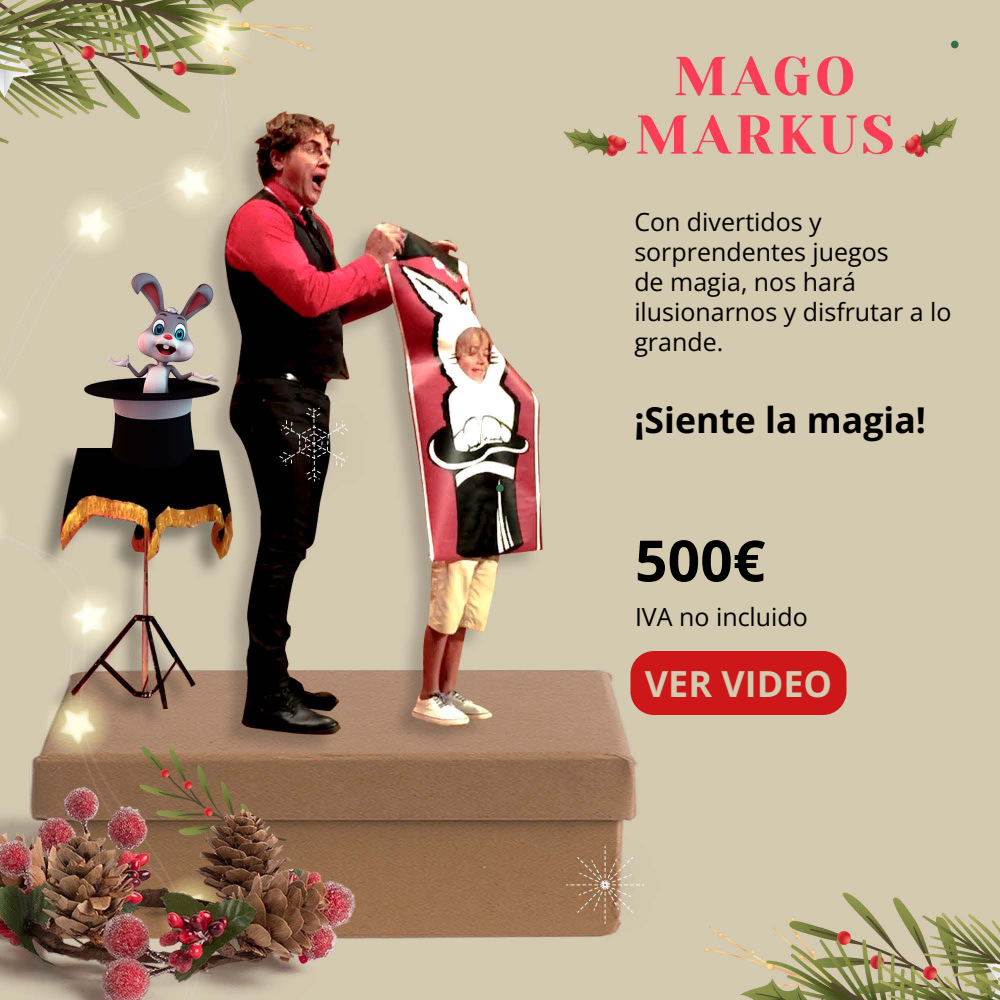
<style>
.page{position:relative;width:1000px;height:1000px;background:#fff}
.page>*{position:absolute;margin:0;border:0;box-sizing:border-box;transform-origin:0 0}
.t1{font:700 57px "Open Sans";color:#000}
.t2{font:700 36px "Open Sans";color:#d4caaf}
.t3{font:700 35.6px "Open Sans";color:#000}
.t4{font:25px/30px "Open Sans";color:#000}
</style>
<div class="page">
<img style="left:0;top:0;width:1000px;height:1000px">
<div style="left:630px;top:651px;width:216px;height:64px;background:#cd1719;border-radius:24px"></div>
<p class="t4" style="left:634px;top:206px;width:319px">Con divertidos y sorprendentes juegos<br>de magia, nos hará ilusionarnos y disfrutar a lo grande.</p>
<h3 class="t3" style="left:634px;top:396px;width:293px">¡Siente la magia!</h3>
<h1 class="t1" style="left:635px;top:522px;width:132px">500€</h1>
<p class="t4" style="left:635px;top:601px;width:174px">IVA no incluido</p>
<h2 class="t2" style="left:645px;top:659px;width:189px">VER VIDEO</h2>
</div>
